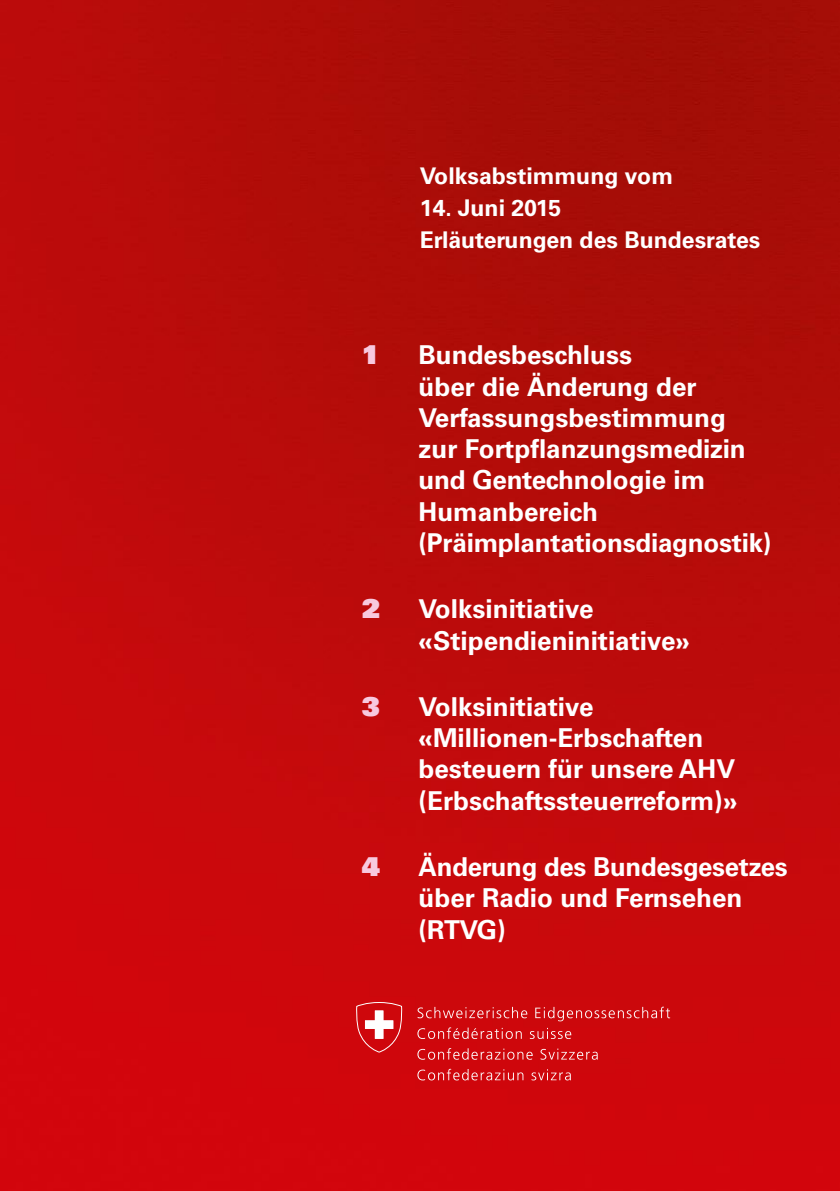
<style>
.page{position:relative;width:840px;height:1191px;background:#fff}
.page>*{position:absolute;margin:0;border:0;box-sizing:border-box;transform-origin:0 0}
.Weiss_Bold_9_5pt{font:700 26px/31.2px "Univers";color:#fff}
.Weiss_Bold_9_5pt-2{font:900 26px "Univers";color:#f8c9df}
.Weiss_Bold_9_5pt_Kop{font:700 23px "Univers";color:#fff}
</style>
<div class="page">
<img style="left:0;top:0;width:839px;height:1191px">
<svg style="left:417px;top:1007px;width:110px;height:11px"></svg>
<svg style="left:535px;top:1006px;width:134px;height:15px;background:#d32c30"></svg>
<svg style="left:417px;top:1027px;width:104px;height:12px"></svg>
<svg style="left:529px;top:1028px;width:42px;height:11px"></svg>
<svg style="left:417px;top:1048px;width:115px;height:11px"></svg>
<svg style="left:540px;top:1048px;width:57px;height:11px"></svg>
<svg style="left:417px;top:1068px;width:106px;height:12px"></svg>
<svg style="left:531px;top:1069px;width:39px;height:11px"></svg>
<svg style="left:356px;top:1002px;width:47px;height:51px"></svg>
<h1 class="Weiss_Bold_9_5pt_Kop" style="left:419px;top:163px;width:254px">Volksabstimmung vom</h1>
<h1 class="Weiss_Bold_9_5pt_Kop" style="left:419px;top:195px;width:143px">14. Juni 2015</h1>
<h1 class="Weiss_Bold_9_5pt_Kop" style="left:419px;top:227px;width:342px">Erläuterungen des Bundesrates</h1>
<h2 class="Weiss_Bold_9_5pt-2" style="left:361px;top:338px;width:20px">1</h2>
<h2 class="Weiss_Bold_9_5pt" style="left:418px;top:340px;width:354px">Bundesbeschluss<br>über die Änderung der<br>Verfassungsbestimmung<br>zur Fortpflanzungsmedizin und Gentechnologie im<br>Humanbereich (Präimplantationsdiagnostik)</h2>
<h2 class="Weiss_Bold_9_5pt-2" style="left:361px;top:592px;width:20px">2</h2>
<h2 class="Weiss_Bold_9_5pt" style="left:418px;top:594px;width:273px">Volksinitiative «Stipendieninitiative»</h2>
<h2 class="Weiss_Bold_9_5pt-2" style="left:361px;top:689px;width:20px">3</h2>
<h2 class="Weiss_Bold_9_5pt" style="left:418px;top:691px;width:320px">Volksinitiative «Millionen-Erbschaften besteuern für unsere AHV (Erbschaftssteuerreform)»</h2>
<h2 class="Weiss_Bold_9_5pt-2" style="left:361px;top:849px;width:20px">4</h2>
<h2 class="Weiss_Bold_9_5pt" style="left:418px;top:851px;width:370px">Änderung des Bundesgesetzes über Radio und Fernsehen (RTVG)</h2>
</div>
